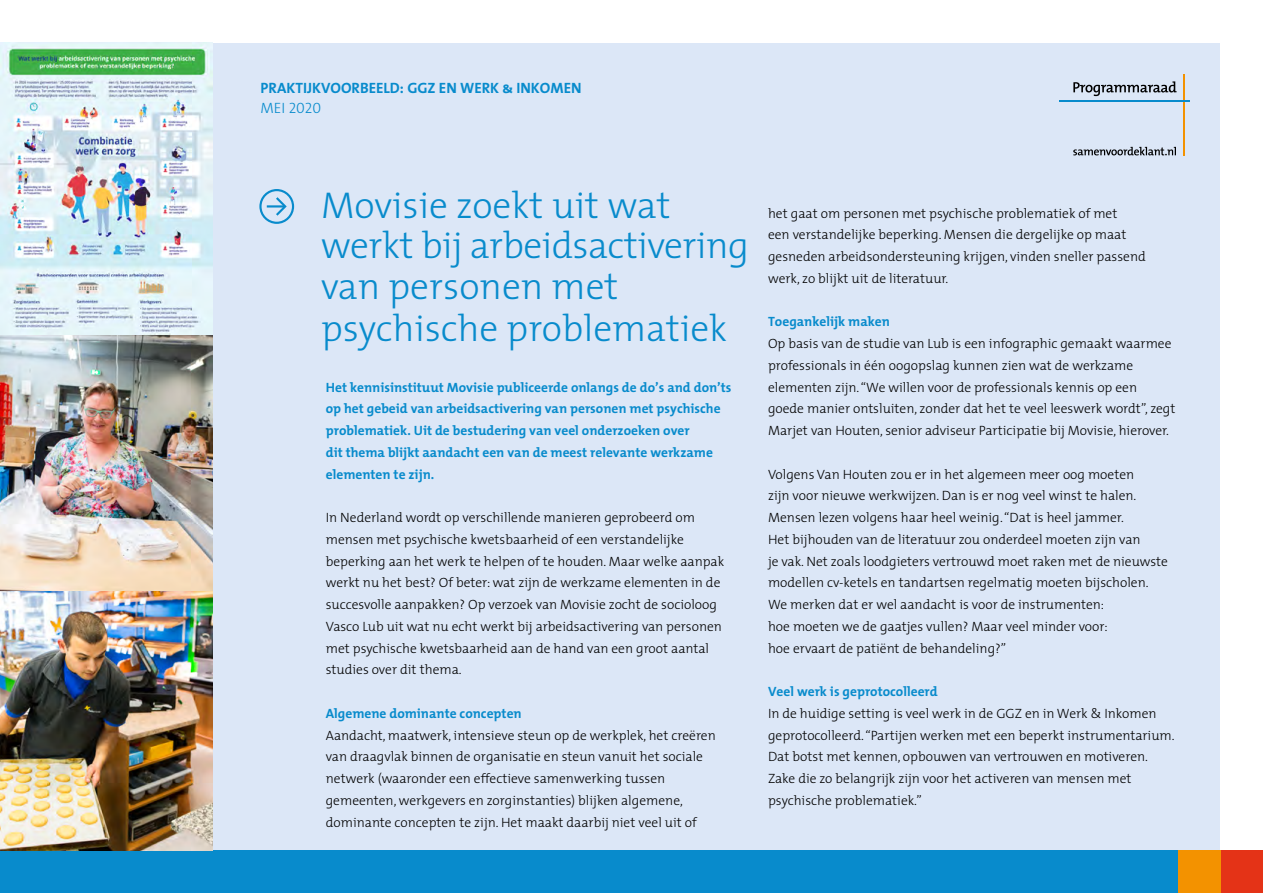
<style>
.page{position:relative;width:1263px;height:893px;background:#fff}
.page>*{position:absolute;margin:0;border:0;box-sizing:border-box;transform-origin:0 0}
.t1{font:300 37.5px/40.5px "The Mix";color:#088bcc}
.t2{font:15px "The Mix Bold Caps";color:#088bcc}
.t3{font:15px "The Mix Light Caps";color:#088bcc}
.t4{font:300 13.5px/21.8px "The Mix";color:#000}
.t5{font:700 13.5px/21.8px "The Mix";color:#088bcc}
</style>
<div class="page">
<div style="left:43px;top:43px;width:1177px;height:807px;background:#dce7f7"></div>
<div style="left:0;top:850px;width:1178px;height:43px;background:#088bcc"></div>
<div style="left:1220px;top:850px;width:43px;height:43px;background:#e43317"></div>
<div style="left:1178px;top:850px;width:42px;height:43px;background:#f39200"></div>
<hr style="left:1183px;top:74px;width:1px;height:82px;background:#f39200">
<hr style="left:1060px;top:100px;width:130px;height:2px;background:#088bcc">
<svg style="left:1073px;top:81px;width:103px;height:15px"></svg>
<svg style="left:1073px;top:147px;width:103px;height:8px"></svg>
<svg style="left:259px;top:189px;width:35px;height:35px"></svg>
<img style="left:0;top:335px;width:213px;height:257px">
<img style="left:0;top:592px;width:213px;height:258px">
<img style="left:0;top:43px;width:213px;height:292px">
<p class="t2" style="left:261px;top:75px;width:323px">PRAKTIJKVOORBEELD: GGZ EN WERK &amp; INKOMEN</p>
<p class="t3" style="left:261px;top:95px;width:62px">MEI 2020</p>
<p class="t1" style="left:321px;top:184px;width:429px">Movisie zoekt uit wat werkt bij arbeidsactivering van personen met</p>
<p class="t1" style="left:321px;top:307px;width:408px">psychische problematiek</p>
<p class="t5" style="left:326px;top:376px;width:407px">Het kennisinstituut Movisie publiceerde onlangs de do’s and don’ts op het gebeid van arbeidsactivering van personen met psychische problematiek. Uit de bestudering van veel onderzoeken over</p>
<p class="t5" style="left:326px;top:441px;width:389px">dit thema blijkt aandacht een van de meest relevante werkzame elementen te zijn.</p>
<p class="t4" style="left:326px;top:506px;width:400px">In Nederland wordt op verschillende manieren geprobeerd om mensen met psychische kwetsbaarheid of een verstandelijke beperking aan het werk te helpen of te houden. Maar welke aanpak werkt nu het best? Of beter: wat zijn de werkzame elementen in de succesvolle aanpakken? Op verzoek van Movisie zocht de socioloog Vasco Lub uit wat nu echt werkt bij arbeidsactivering van personen met psychische kwetsbaarheid aan de hand van een groot aantal studies over dit thema.</p>
<p class="t5" style="left:326px;top:702px;width:197px">Algemene dominante concepten</p>
<p class="t4" style="left:326px;top:724px;width:392px">Aandacht, maatwerk, intensieve steun op de werkplek, het creëren van draagvlak binnen de organisatie en steun vanuit het sociale netwerk (waaronder een effectieve samenwerking tussen gemeenten, werkgevers en zorginstanties) blijken algemene, dominante concepten te zijn. Het maakt daarbij niet veel uit of</p>
<p class="t4" style="left:768px;top:202px;width:379px">het gaat om personen met psychische problematiek of met<br>een verstandelijke beperking. Mensen die dergelijke op maat gesneden arbeidsondersteuning krijgen, vinden sneller passend werk, zo blijkt uit de literatuur.</p>
<p class="t5" style="left:768px;top:310px;width:123px">Toegankelijk maken</p>
<p class="t4" style="left:768px;top:332px;width:409px">Op basis van de studie van Lub is een infographic gemaakt waarmee professionals in één oogopslag kunnen zien wat de werkzame elementen zijn. “We willen voor de professionals kennis op een goede manier ontsluiten, zonder dat het te veel leeswerk wordt”, zegt Marjet van Houten, senior adviseur Participatie bij Movisie, hierover.</p>
<p class="t4" style="left:768px;top:463px;width:401px">Volgens Van Houten zou er in het algemeen meer oog moeten<br>zijn voor nieuwe werkwijzen. Dan is er nog veel winst te halen.<br>Mensen lezen volgens haar heel weinig. “Dat is heel jammer.<br>Het bijhouden van de literatuur zou onderdeel moeten zijn van<br>je vak. Net zoals loodgieters vertrouwd moet raken met de nieuwste modellen cv-ketels en tandartsen regelmatig moeten bijscholen.<br>We merken dat er wel aandacht is voor de instrumenten:<br>hoe moeten we de gaatjes vullen? Maar veel minder voor:<br>hoe ervaart de patiënt de behandeling?”</p>
<p class="t5" style="left:768px;top:680px;width:171px">Veel werk is geprotocolleerd</p>
<p class="t4" style="left:768px;top:702px;width:408px">In de huidige setting is veel werk in de GGZ en in Werk &amp; Inkomen geprotocolleerd. “Partijen werken met een beperkt instrumentarium.<br>Dat botst met kennen, opbouwen van vertrouwen en motiveren.<br>Zake die zo belangrijk zijn voor het activeren van mensen met psychische problematiek.”</p>
</div>
